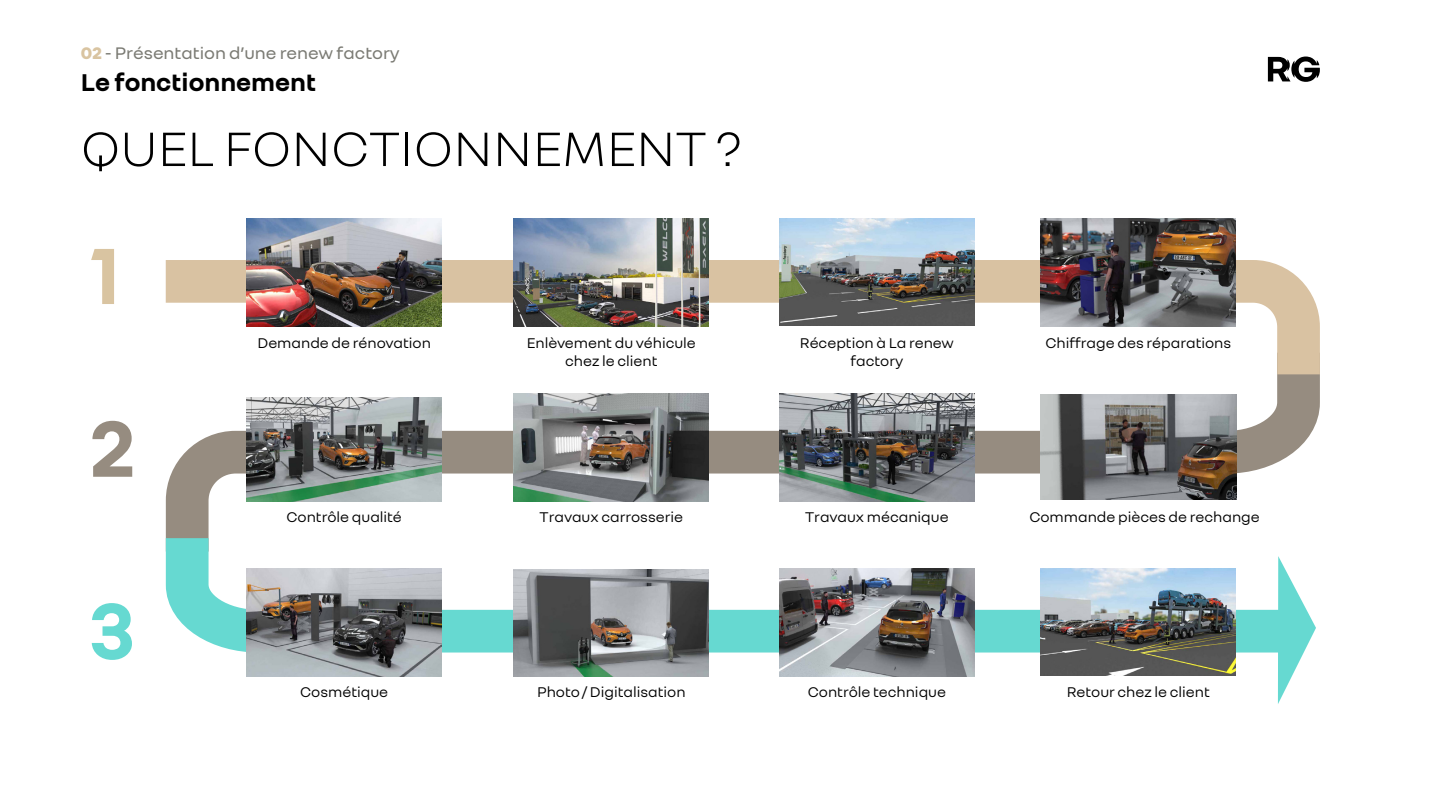
<style>
.page{position:relative;width:1438px;height:808px;background:#fff}
.page>*{position:absolute;margin:0;border:0;box-sizing:border-box;transform-origin:0 0}
.t1{font:700 86.1px/172.6px "Renault Group";color:#d9c4a1}
.t2{font:700 86.1px "Renault Group";color:#66d9d1}
.t3{font:300 52.05px "Renault Group";color:#000}
.t4{font:700 26.1px "Renault Group";color:#000}
.t5{font:18.15px "Renault Group";color:#7b7b74}
.t6{font:15.15px/18.3px "Renault Group";color:#000;text-align:center}
.s1{font-weight:800;color:#d9c4a1}
.s2{color:#968c80}
</style>
<div class="page">
<svg style="left:166px;top:417px;width:1152px;height:78px"></svg>
<svg style="left:165px;top:495px;width:1151px;height:179px"></svg>
<svg style="left:165px;top:239px;width:1155px;height:178px"></svg>
<img style="left:247px;top:219px;width:195px;height:108px">
<img style="left:513px;top:219px;width:196px;height:108px">
<img style="left:779px;top:219px;width:195px;height:107px">
<img style="left:1040px;top:219px;width:195px;height:108px">
<img style="left:779px;top:394px;width:195px;height:107px">
<img style="left:513px;top:394px;width:196px;height:107px">
<img style="left:247px;top:569px;width:195px;height:107px">
<img style="left:247px;top:397px;width:195px;height:105px">
<img style="left:1040px;top:395px;width:195px;height:105px">
<img style="left:513px;top:569px;width:196px;height:107px">
<img style="left:779px;top:569px;width:195px;height:107px">
<img style="left:1040px;top:569px;width:195px;height:107px">
<svg style="left:1277px;top:556px;width:38px;height:148px"></svg>
<svg style="left:1267px;top:57px;width:52px;height:25px"></svg>
<p class="t5" style="left:81px;top:42px;width:320px"><span class="s1">02</span> - Présentation d’une renew factory</p>
<p class="t4" style="left:81px;top:65px;width:237px">Le fonctionnement</p>
<p class="t3" style="left:81px;top:116px;width:662px">QUEL FONCTIONNEMENT ?</p>
<p class="t1" style="left:89px;top:184px;width:49px">1<br><span class="s2">2</span></p>
<p class="t2" style="left:89px;top:574px;width:48px">3</p>
<p class="t6" style="left:257px;top:333px;width:175px">Demande de rénovation</p>
<p class="t6" style="left:526px;top:333px;width:171px">Enlèvement du véhicule chez le client</p>
<p class="t6" style="left:799px;top:333px;width:156px">Réception à La renew factory</p>
<p class="t6" style="left:1045px;top:333px;width:187px">Chiffrage des réparations</p>
<p class="t6" style="left:286px;top:507px;width:117px">Contrôle qualité</p>
<p class="t6" style="left:1029px;top:507px;width:232px">Commande pièces de rechange</p>
<p class="t6" style="left:539px;top:507px;width:145px">Travaux carrosserie</p>
<p class="t6" style="left:805px;top:507px;width:145px">Travaux mécanique</p>
<p class="t6" style="left:300px;top:682px;width:90px">Cosmétique</p>
<p class="t6" style="left:537px;top:682px;width:150px">Photo / Digitalisation</p>
<p class="t6" style="left:807px;top:682px;width:140px">Contrôle technique</p>
<p class="t6" style="left:1066px;top:682px;width:145px">Retour chez le client</p>
</div>
